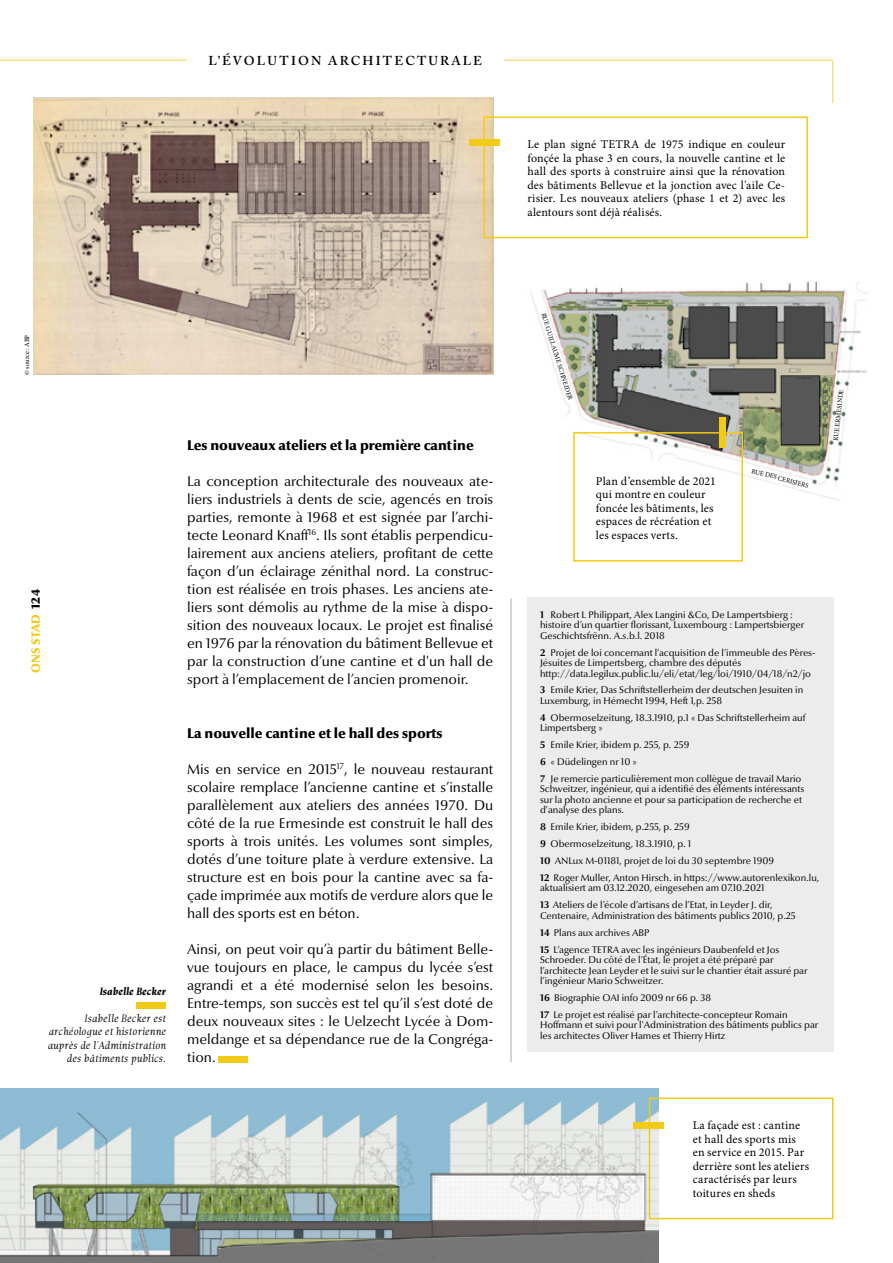
<style>
.page{position:relative;width:893px;height:1263px;background:#fff}
.page>*{position:absolute;margin:0;border:0;box-sizing:border-box;transform-origin:0 0}
.t1{font:14.25px/18px "Optima Nova LT Pro";color:#000;text-align:justify}
.t2{font:900 14.25px "Optima Nova LT Pro";color:#000}
.t3{font:600 12.75px "Adobe Caslon Pro";letter-spacing:.165em;color:#000}
.t4{font:12px/13.5px "Minion Pro";letter-spacing:.01em;color:#000}
.t5{font:900 12px "Optima Nova LT Pro";letter-spacing:.015em;color:#f1cb18}
.t6{font:10.5px/13.5px "Leitura Italic 1";color:#000;text-align:right}
.t7{font:10.5px "Leitura Italic 4";color:#000}
.t8{font:9.75px/10.5px "Optima Nova LT Pro";color:#000}
.t9{font:6.75px "Minion Pro";letter-spacing:-.01em;color:#000}
.s1{color:#000}
.s2{font-weight:700}
</style>
<div class="page">
<svg style="left:0;top:59px;width:834px;height:46px"></svg>
<img style="left:33px;top:98px;width:460px;height:277px">
<div style="left:187px;top:47px;width:316px;height:26px;background:#fff"></div>
<div style="left:219px;top:1056px;width:29px;height:6px;background:#f1cb18"></div>
<hr style="left:510px;top:598px;width:2px;height:464px;background:#c5c6c6">
<div style="left:527px;top:598px;width:306px;height:454px;background:#ececec"></div>
<div style="left:483px;top:117px;width:325px;height:121px;border:2px solid #f1cb18"></div>
<div style="left:469px;top:139px;width:30px;height:6px;background:#f1cb18"></div>
<img style="left:0;top:1089px;width:658px;height:174px">
<div style="left:649px;top:1097px;width:184px;height:122px;border:2px solid #f1cb18"></div>
<div style="left:634px;top:1122px;width:30px;height:6px;background:#f1cb18"></div>
<img style="left:530px;top:281px;width:338px;height:220px">
<div style="left:573px;top:432px;width:170px;height:130px;border:2px solid #f1cb18"></div>
<div style="left:719px;top:417px;width:6px;height:30px;background:#f1cb18"></div>
<div style="left:137px;top:1002px;width:29px;height:6px;background:#f1cb18"></div>
<svg style="left:541px;top:312px;width:32px;height:88px"></svg>
<svg style="left:751px;top:468px;width:58px;height:20px"></svg>
<svg style="left:833px;top:389px;width:10px;height:52px"></svg>
<h2 class="t3" style="left:208px;top:53px;width:275px">L’ÉVOLUTION ARCHITECTURALE</h2>
<p class="t4" style="left:527px;top:137px;width:259px;text-align:justify">Le plan signé TETRA de 1975 indique en couleur fonçée la phase 3 en cours, la nouvelle cantine et le hall des sports à construire ainsi que la rénovation des bâtiments Bellevue et la jonction avec l'aile Ce&shy;risier. Les nouveaux ateliers (phase 1 et 2) avec les alentours sont déjà réalisés.</p>
<p class="t9" style="left:22px;top:375px;width:42px;rotate:-90deg">© source : ABP</p>
<p class="t5" style="left:28px;top:673px;width:85px;rotate:-90deg">ONS STAD <span class="s1">124</span></p>
<p class="t7" style="left:99px;top:985px;width:68px">Isabelle Becker</p>
<p class="t6" style="left:47px;top:1011px;width:120px">Isabelle Becker est archéologue et historienne auprès de l'Administration des bâtiments publics.</p>
<h1 class="t2" style="left:187px;top:436px;width:288px">Les nouveaux ateliers et la première cantine</h1>
<p class="t1" style="left:187px;top:472px;width:308px">La conception architecturale des nouveaux ate&shy;liers industriels à dents de scie, agencés en trois parties, remonte à 1968 et est signée par l’archi&shy;tecte Leonard Knaff<sup>16</sup>. Ils sont établis perpendicu&shy;lairement aux anciens ateliers, profitant de cette façon d’un éclairage zénithal nord. La construc&shy;tion est réalisée en trois phases. Les anciens ate&shy;liers sont démolis au rythme de la mise à dispo&shy;sition des nouveaux locaux. Le projet est finalisé en 1976 par la rénovation du bâtiment Bellevue et par la construction d’une cantine et d'un hall de sport à l’emplacement de l’ancien promenoir.</p>
<h1 class="t2" style="left:187px;top:724px;width:257px">La nouvelle cantine et le hall des sports</h1>
<p class="t1" style="left:187px;top:760px;width:308px">Mis en service en 2015<sup>17</sup>, le nouveau restaurant scolaire remplace l’ancienne cantine et s’installe parallèlement aux ateliers des années 1970. Du côté de la rue Ermesinde est construit le hall des sports à trois unités. Les volumes sont simples, dotés d’une toiture plate à verdure extensive. La structure est en bois pour la cantine avec sa fa&shy;çade imprimée aux motifs de verdure alors que le hall des sports est en béton.</p>
<p class="t1" style="left:187px;top:940px;width:308px">Ainsi, on peut voir qu’à partir du bâtiment Belle&shy;vue toujours en place, le campus du lycée s’est agrandi et a été modernisé selon les besoins.<br>Entre-temps, son succès est tel qu’il s’est doté de deux nouveaux sites : le Uelzecht Lycée à Dom&shy;meldange et sa dépendance rue de la Congréga&shy;tion.</p>
<p class="t9" style="left:547px;top:312px;width:92px;rotate:72deg">RUE GUILLAUME SCHNEIDER</p>
<p class="t4" style="left:596px;top:474px;width:121px">Plan d’ensemble de 2021 qui montre en couleur foncée les bâtiments, les espaces de récréation et les espaces verts.</p>
<p class="t9" style="left:753px;top:466px;width:61px;rotate:15deg">RUE DES CERISIERS</p>
<p class="t9" style="left:831px;top:440px;width:53px;rotate:-84deg">RUE ERMESINDE</p>
<p class="t8" style="left:540px;top:609px;width:265px"><span class="s2">1</span> Robert L Philippart, Alex Langini &amp;Co, De Lampertsbierg : histoire d’un quartier florissant, Luxembourg : Lampertsbierger<br>Geschichtsfrënn. A.s.b.l. 2018</p>
<p class="t8" style="left:540px;top:647px;width:277px"><span class="s2">2</span> Projet de loi concernant l’acquisition de l’immeuble des Pères-<br>Jésuites de Limpertsberg, chambre des députés http://data.legilux.public.lu/eli/etat/leg/loi/1910/04/18/n2/jo</p>
<p class="t8" style="left:540px;top:685px;width:265px"><span class="s2">3</span> Emile Krier, Das Schriftstellerheim der deutschen Jesuiten in<br>Luxemburg, in Hémecht 1994, Heft 1,p. 258</p>
<p class="t8" style="left:540px;top:712px;width:267px"><span class="s2">4</span> Obermoselzeitung, 18.3.1910, p.1 « Das Schriftstellerheim auf<br>Limpertsberg »</p>
<p class="t8" style="left:540px;top:736px;width:263px;line-height:17px"><span class="s2">5</span> Emile Krier, ibidem p. 255, p. 259<br><span class="s2">6</span> « Düdelingen nr 10 »<br><span class="s2">7</span> Je remercie particulièrement mon collègue de travail Mario</p>
<p class="t8" style="left:540px;top:784px;width:266px">Schweitzer, ingénieur, qui a identifié des éléments intéressants sur la photo ancienne et pour sa participation de recherche et d'analyse des plans.</p>
<p class="t8" style="left:540px;top:818px;width:281px;line-height:17px"><span class="s2">8</span> Emile Krier, ibidem, p.255, p. 259<br><span class="s2">9</span> Obermoselzeitung, 18.3.1910, p. 1<br><span class="s2">10</span> ANLux M-01181, projet de loi du 30 septembre 1909<br><span class="s2">12</span> Roger Muller, Anton Hirsch. in https://www.autorenlexikon.lu,</p>
<p class="t8" style="left:540px;top:880px;width:234px;line-height:17px">aktualisiert am 03.12.2020, eingesehen am 07.10.2021<br><span class="s2">13</span> Ateliers de l’école d’artisans de l’Etat, in Leyder J. dir,</p>
<p class="t8" style="left:540px;top:907px;width:257px;line-height:17px">Centenaire, Administration des bâtiments publics 2010, p.25<br><span class="s2">14</span> Plans aux archives ABP<br><span class="s2">15</span> L’agence TETRA avec les ingénieurs Daubenfeld et Jos</p>
<p class="t8" style="left:540px;top:954px;width:269px">Schroeder. Du côté de l’État, le projet a été préparé par l’architecte Jean Leyder et le suivi sur le chantier était assuré par l’ingénieur Mario Schweitzer.</p>
<p class="t8" style="left:540px;top:989px;width:249px;line-height:17px"><span class="s2">16</span> Biographie OAI info 2009 nr 66 p. 38<br><span class="s2">17</span> Le projet est réalisé par l’architecte-concepteur Romain</p>
<p class="t8" style="left:540px;top:1020px;width:280px">Hoffmann et suivi pour l'Administration des bâtiments publics par les architectes Oliver Hames et Thierry Hirtz</p>
<p class="t4" style="left:693px;top:1118px;width:118px">La façade est : cantine et hall des sports mis en service en 2015. Par derrière sont les ateliers caractérisés par leurs toitures en sheds</p>
</div>
